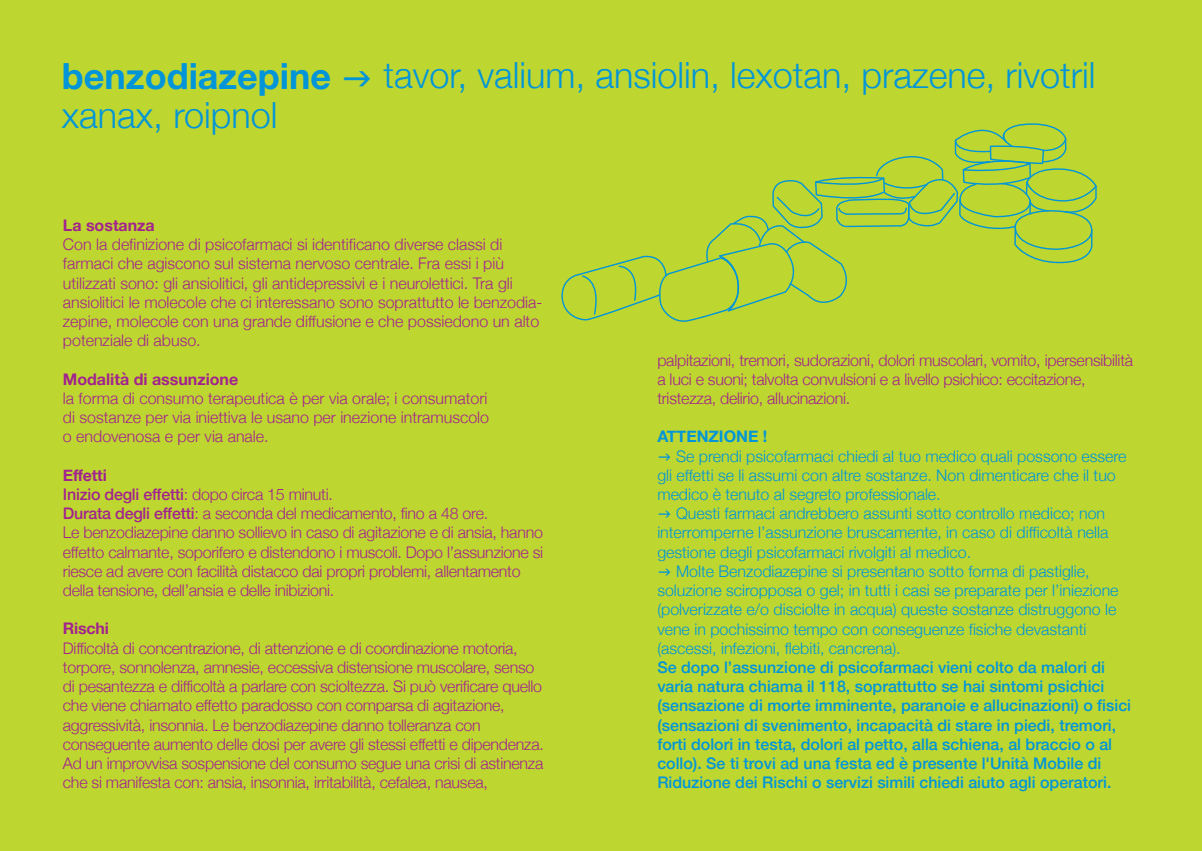
<style>
.page{position:relative;width:1202px;height:851px;background:#fff}
.page>*{position:absolute;margin:0;border:0;box-sizing:border-box;transform-origin:0 0}
.t1{font:300 36px "Helvetica Neue";color:#0095d9}
.t2{font:700 36px "Helvetica Neue";color:#0095d9}
.t3{font:300 16px/19.2px "Helvetica Neue";letter-spacing:-.015em;color:#a2238e}
.t4{font:300 16px/19.2px "Helvetica Neue";color:#0095d9}
.t5{font:500 16px/19.2px "Helvetica Neue";color:#0095d9}
.t6{font:700 16px "Helvetica Neue";color:#a2238e}
.t7{font:700 16px "Helvetica Neue";color:#0095d9}
.s1{font-weight:700}
.s2{font-weight:500}
</style>
<div class="page">
<div style="left:0;top:0;width:1202px;height:850px;background:#bed630"></div>
<svg style="left:561px;top:123px;width:536px;height:199px"></svg>
<h1 class="t2" style="left:62px;top:48px;width:271px">benzodiazepine</h1>
<h1 class="t1" style="left:383px;top:46px;width:714px">tavor, valium, ansiolin, lexotan, prazene, rivotril</h1>
<h1 class="t1" style="left:62px;top:86px;width:217px">xanax, roipnol</h1>
<p class="t6" style="left:63px;top:213px;width:93px">La sostanza</p>
<p class="t3" style="left:63px;top:234px;width:481px">Con la definizione di psicofarmaci si identificano diverse classi di farmaci che agiscono sul sistema nervoso centrale. Fra essi i più utilizzati sono: gli ansiolitici, gli antidepressivi e i neurolettici. Tra gli ansiolitici le molecole che ci interessano sono soprattutto le benzodia&shy;zepine, molecole con una grande diffusione e che possiedono un alto potenziale di abuso.</p>
<p class="t6" style="left:63px;top:366px;width:177px">Modalità di assunzione</p>
<p class="t3" style="left:63px;top:387px;width:428px;text-align:justify">la forma di consumo terapeutica è per via orale; i consumatori di sostanze per via iniettiva le usano per inezione intramuscolo o endovenosa e per via anale.</p>
<p class="t3" style="left:63px;top:464px;width:482px"><span class="s1">Effetti<br></span><span class="s2">Inizio degli effetti</span>: dopo circa 15 minuti.<br><span class="s2">Durata degli effetti</span>: a seconda del medicamento, fino a 48 ore.<br>Le benzodiazepine danno sollievo in caso di agitazione e di ansia, hanno effetto calmante, soporifero e distendono i muscoli. Dopo l’assunzione si riesce ad avere con facilità distacco dai propri problemi, allentamento della tensione, dell’ansia e delle inibizioni.</p>
<p class="t6" style="left:63px;top:616px;width:47px">Rischi</p>
<p class="t3" style="left:63px;top:637px;width:482px">Difficoltà di concentrazione, di attenzione e di coordinazione motoria, torpore, sonnolenza, amnesie, eccessiva distensione muscolare, senso di pesantezza e difficoltà a parlare con scioltezza. Si può verificare quello che viene chiamato effetto paradosso con comparsa di agitazione, aggressività, insonnia. Le benzodiazepine danno tolleranza con conseguente aumento delle dosi per avere gli stessi effetti e dipendenza.<br>Ad un improvvisa sospensione del consumo segue una crisi di astinenza che si manifesta con: ansia, insonnia, irritabilità, cefalea, nausea,</p>
<p class="t3" style="left:657px;top:349px;width:477px">palpitazioni, tremori, sudorazioni, dolori muscolari, vomito, ipersensibilità a luci e suoni; talvolta convulsioni e a livello psichico: eccitazione, tristezza, delirio, allucinazioni.</p>
<p class="t7" style="left:657px;top:424px;width:111px">ATTENZIONE !</p>
<p class="t4" style="left:657px;top:445px;width:471px;text-indent:19px">Se prendi psicofarmaci chiedi al tuo medico quali possono essere gli effetti se li assumi con altre sostanze. Non dimenticare che il tuo medico è tenuto al segreto professionale.</p>
<p class="t4" style="left:657px;top:502px;width:453px;text-indent:19px">Questi farmaci andrebbero assunti sotto controllo medico; non interromperne l’assunzione bruscamente, in caso di difficoltà nella gestione degli psicofarmaci rivolgiti al medico.</p>
<p class="t4" style="left:657px;top:560px;width:463px;text-indent:19px">Molte Benzodiazepine si presentano sotto forma di pastiglie, soluzione sciropposa o gel; in tutti i casi se preparate per l’iniezione (polverizzate e/o disciolte in acqua) queste sostanze distruggono le vene in pochissimo tempo con conseguenze fisiche devastanti (ascessi, infezioni, flebiti, cancrena).</p>
<p class="t5" style="left:657px;top:656px;width:475px">Se dopo l’assunzione di psicofarmaci vieni colto da malori di varia natura chiama il 118, soprattutto se hai sintomi psichici (sensazione di morte imminente, paranoie e allucinazioni) o fisici (sensazioni di svenimento, incapacità di stare in piedi, tremori, forti dolori in testa, dolori al petto, alla schiena, al braccio o al collo). Se ti trovi ad una festa ed è presente l'Unità Mobile di Riduzione dei Rischi o servizi simili chiedi aiuto agli operatori.</p>
</div>
